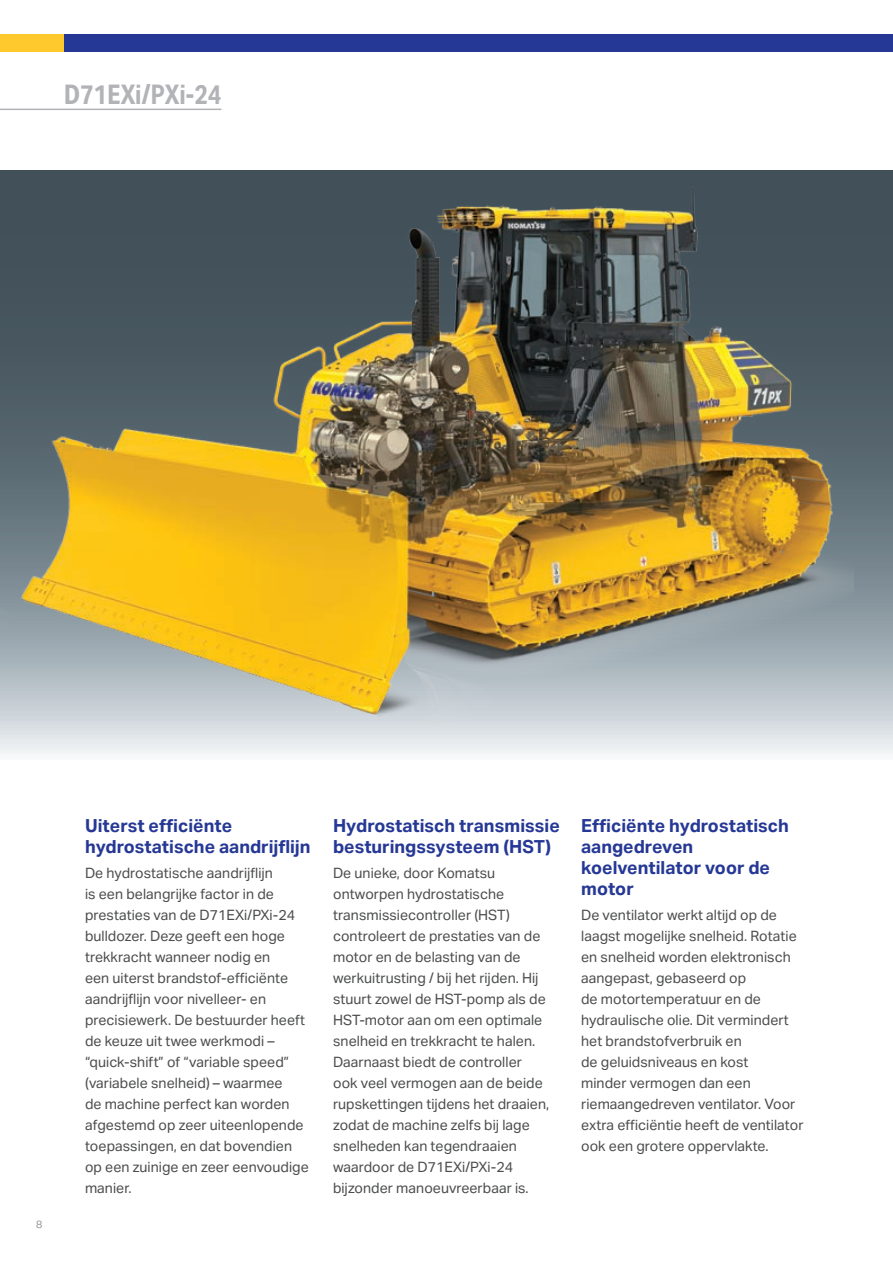
<style>
.page{position:relative;width:893px;height:1263px;background:#fff}
.page>*{position:absolute;margin:0;border:0;box-sizing:border-box;transform-origin:0 0}
.t1{font:700 27px "Aktiv Grotesk Cd";color:#b2b3b7}
.t2{font:700 18px/21px "Aktiv Grotesk";color:#263895}
.t3{font:14.25px/21px "Aktiv Grotesk";color:#4b4c4d}
.t4{font:10.5px "Aktiv Grotesk";color:#939598}
</style>
<div class="page">
<svg style="left:0;top:170px;width:893px;height:585px;background:#939da3"></svg>
<img style="left:0;top:173px;width:853px;height:568px">
<hr style="left:0;top:109px;width:221px;height:1px;background:#b2b3b7">
<div style="left:0;top:34px;width:143px;height:17px;background:#fec92d"></div>
<div style="left:64px;top:34px;width:829px;height:17px;background:#263895"></div>
<h1 class="t1" style="left:64px;top:79px;width:159px">D71EXi/PXi-24</h1>
<p class="t4" style="left:36px;top:1218px;width:8px">8</p>
<p class="t2" style="left:85px;top:815px;width:227px">Uiterst efficiënte hydrostatische aandrijflijn</p>
<p class="t3" style="left:85px;top:863px;width:225px">De hydrostatische aandrijflijn<br>is een belangrijke factor in de prestaties van de D71EXi/PXi-24 bulldozer. Deze geeft een hoge trekkracht wanneer nodig en<br>een uiterst brandstof-efficiënte aandrijflijn voor nivelleer- en precisiewerk. De bestuurder heeft de keuze uit twee werkmodi – “quick-shift” of “variable speed” (variabele snelheid) – waarmee<br>de machine perfect kan worden afgestemd op zeer uiteenlopende toepassingen, en dat bovendien op een zuinige en zeer eenvoudige manier.</p>
<p class="t2" style="left:333px;top:815px;width:228px">Hydrostatisch transmissie besturingssysteem (HST)</p>
<p class="t3" style="left:333px;top:863px;width:218px">De unieke, door Komatsu ontworpen hydrostatische transmissiecontroller (HST) controleert de prestaties van de motor en de belasting van de werkuitrusting / bij het rijden. Hij stuurt zowel de HST-pomp als de<br>HST-motor aan om een optimale snelheid en trekkracht te halen.<br>Daarnaast biedt de controller ook veel vermogen aan de beide rupskettingen tijdens het draaien, zodat de machine zelfs bij lage snelheden kan tegendraaien waardoor de D71EXi/PXi-24 bijzonder manoeuvreerbaar is.</p>
<p class="t2" style="left:581px;top:815px;width:209px">Efficiënte hydrostatisch aangedreven koelventilator voor de motor</p>
<p class="t3" style="left:581px;top:905px;width:224px">De ventilator werkt altijd op de laagst mogelijke snelheid. Rotatie en snelheid worden elektronisch aangepast, gebaseerd op<br>de motortemperatuur en de hydraulische olie. Dit vermindert het brandstofverbruik en<br>de geluidsniveaus en kost<br>minder vermogen dan een riemaangedreven ventilator. Voor extra efficiëntie heeft de ventilator ook een grotere oppervlakte.</p>
</div>
